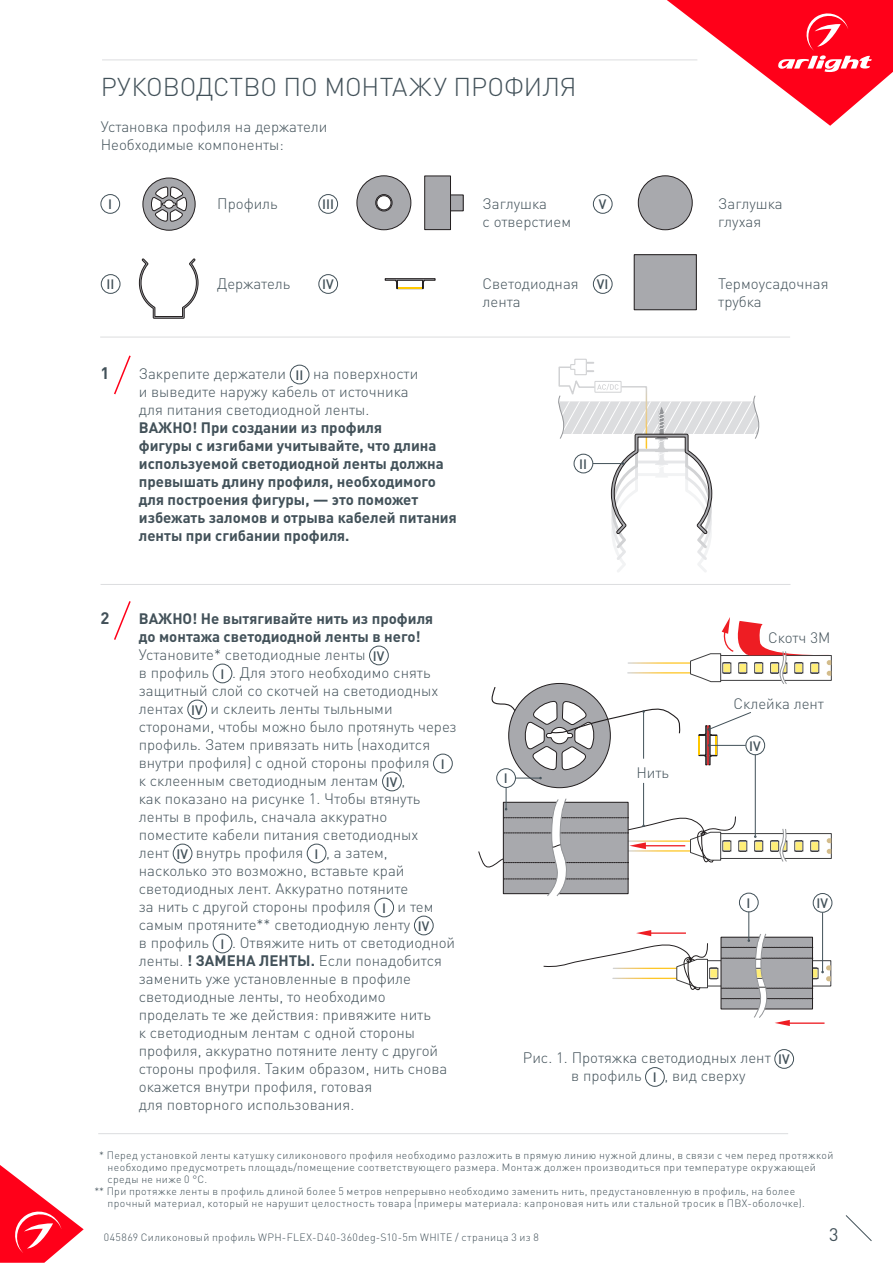
<style>
.page{position:relative;width:893px;height:1263px;background:#fff}
.page>*{position:absolute;margin:0;border:0;box-sizing:border-box;transform-origin:0 0}
.t1{font:300 25.5px "DIN Pro";letter-spacing:-.005em;color:#425159}
.t2{font:18px "DIN Pro";color:#425159}
.t3{font:700 16.5px "DIN Pro";color:#425159}
.t4{font:300 15px/18px "DIN Pro";color:#425159}
.t5{font:700 15px/18px "DIN Pro";color:#425159}
.t6{font:500 13.5px "DIN Pro";color:#425159}
.t7{font:300 10.5px/12px "DIN Pro";letter-spacing:.035em;color:#425159}
.s1{font-weight:300}
.s2{font-weight:700}
</style>
<div class="page">
<svg style="left:0;top:1165px;width:84px;height:98px"></svg>
<svg style="left:845px;top:1215px;width:27px;height:26px"></svg>
<svg style="left:667px;top:0;width:226px;height:126px"></svg>
<hr style="left:102px;top:60px;width:595px;height:1px;background:#dcdddf">
<svg style="left:357px;top:176px;width:54px;height:54px"></svg>
<div style="left:638px;top:176px;width:54px;height:54px;background:#a8a9ad;border-radius:50%"></div>
<div style="left:638px;top:176px;width:54px;height:54px;border:1px solid #231f20;border-radius:50%"></div>
<hr style="left:100px;top:337px;width:690px;height:1px;background:#dcdddf">
<svg style="left:385px;top:278px;width:50px;height:11px"></svg>
<hr style="left:398px;top:287px;width:24px;height:2px;background:#ffc800">
<div style="left:101px;top:194px;width:19px;height:19px;border:1px solid #425159;border-radius:50%"></div>
<div style="left:101px;top:274px;width:19px;height:20px;border:1px solid #425159;border-radius:50%"></div>
<div style="left:593px;top:274px;width:19px;height:20px;border:1px solid #425159;border-radius:50%"></div>
<div style="left:319px;top:194px;width:19px;height:19px;border:1px solid #425159;border-radius:50%"></div>
<div style="left:319px;top:274px;width:19px;height:20px;border:1px solid #425159;border-radius:50%"></div>
<div style="left:593px;top:194px;width:19px;height:19px;border:1px solid #425159;border-radius:50%"></div>
<div style="left:634px;top:255px;width:62px;height:55px;background:#a8a9ad"></div>
<div style="left:634px;top:254px;width:62px;height:56px;border:1px solid #231f20"></div>
<div style="left:427px;top:195px;width:36px;height:16px;background:#a8a9ad"></div>
<div style="left:427px;top:195px;width:36px;height:16px;border:1px solid #231f20"></div>
<div style="left:425px;top:176px;width:25px;height:54px;background:#a8a9ad"></div>
<div style="left:424px;top:176px;width:27px;height:54px;border:1px solid #231f20"></div>
<hr style="left:101px;top:584px;width:689px;height:1px;background:#dcdddf">
<div style="left:290px;top:365px;width:19px;height:19px;border:1px solid #425159;border-radius:50%"></div>
<div style="left:369px;top:646px;width:19px;height:19px;border:1px solid #425159;border-radius:50%"></div>
<div style="left:213px;top:664px;width:19px;height:19px;border:1px solid #425159;border-radius:50%"></div>
<div style="left:188px;top:700px;width:19px;height:19px;border:1px solid #425159;border-radius:50%"></div>
<div style="left:433px;top:754px;width:19px;height:19px;border:1px solid #425159;border-radius:50%"></div>
<div style="left:382px;top:772px;width:19px;height:19px;border:1px solid #425159;border-radius:50%"></div>
<div style="left:173px;top:844px;width:19px;height:19px;border:1px solid #425159;border-radius:50%"></div>
<div style="left:307px;top:844px;width:19px;height:19px;border:1px solid #425159;border-radius:50%"></div>
<div style="left:375px;top:898px;width:19px;height:19px;border:1px solid #425159;border-radius:50%"></div>
<div style="left:414px;top:916px;width:19px;height:19px;border:1px solid #425159;border-radius:50%"></div>
<div style="left:213px;top:934px;width:19px;height:19px;border:1px solid #425159;border-radius:50%"></div>
<svg style="left:114px;top:355px;width:17px;height:40px"></svg>
<svg style="left:114px;top:601px;width:17px;height:39px"></svg>
<div style="left:376px;top:195px;width:16px;height:16px;border:1px solid #231f20;border-radius:50%"></div>
<svg style="left:139px;top:258px;width:59px;height:61px"></svg>
<svg style="left:558px;top:358px;width:202px;height:214px"></svg>
<hr style="left:98px;top:1133px;width:690px;height:1px;background:#dcdddf">
<svg style="left:143px;top:177px;width:52px;height:54px"></svg>
<div style="left:775px;top:1049px;width:19px;height:19px;border:1px solid #425159;border-radius:50%"></div>
<div style="left:645px;top:1067px;width:19px;height:19px;border:1px solid #425159;border-radius:50%"></div>
<div style="left:739px;top:893px;width:19px;height:19px;border:1px solid #425159;border-radius:50%"></div>
<div style="left:813px;top:893px;width:19px;height:19px;border:1px solid #425159;border-radius:50%"></div>
<svg style="left:543px;top:912px;width:289px;height:114px"></svg>
<svg style="left:478px;top:617px;width:354px;height:280px"></svg>
<p class="t1" style="left:101px;top:69px;width:477px">РУКОВОДСТВО ПО МОНТАЖУ ПРОФИЛЯ</p>
<p class="t4" style="left:101px;top:116px;width:228px">Установка профиля на держатели</p>
<p class="t4" style="left:101px;top:134px;width:185px">Необходимые компоненты:</p>
<p class="t6" style="left:108px;top:195px;width:5px">I</p>
<p class="t4" style="left:217px;top:193px;width:62px">Профиль</p>
<p class="t6" style="left:322px;top:195px;width:13px">III</p>
<p class="t4" style="left:482px;top:193px;width:90px">Заглушка<br>с отверстием</p>
<p class="t4" style="left:718px;top:193px;width:66px">Заглушка глухая</p>
<p class="t6" style="left:599px;top:195px;width:9px">V</p>
<p class="t4" style="left:217px;top:274px;width:75px">Держатель</p>
<p class="t4" style="left:718px;top:274px;width:112px">Термоусадочная трубка</p>
<p class="t4" style="left:482px;top:274px;width:98px">Светодиодная</p>
<p class="t4" style="left:482px;top:292px;width:40px">лента</p>
<p class="t6" style="left:106px;top:275px;width:9px">II</p>
<p class="t6" style="left:597px;top:275px;width:13px">VI</p>
<p class="t6" style="left:322px;top:275px;width:13px">IV</p>
<p class="t3" style="left:101px;top:362px;width:10px">1</p>
<p class="t4" style="left:139px;top:364px;width:149px">Закрепите держатели</p>
<p class="t6" style="left:295px;top:366px;width:9px">II</p>
<p class="t5" style="left:139px;top:364px;width:319px;text-indent:174px"><span class="s1">на поверхности<br>и выведите наружу кабель от источника<br>для питания светодиодной ленты.<br></span>ВАЖНО! При создании из профиля<br>фигуры с изгибами учитывайте, что длина используемой светодиодной ленты должна превышать длину профиля, необходимого для построения фигуры, — это поможет избежать заломов и отрыва кабелей питания ленты при сгибании профиля.</p>
<p class="t3" style="left:101px;top:607px;width:10px">2</p>
<p class="t5" style="left:139px;top:609px;width:296px">ВАЖНО! Не вытягивайте нить из профиля до монтажа светодиодной ленты в него!<br><span class="s1">Установите* светодиодные ленты</span></p>
<p class="t6" style="left:373px;top:646px;width:13px">IV</p>
<p class="t4" style="left:139px;top:663px;width:301px;text-indent:93px">. Для этого необходимо снять защитный слой со скотчей на светодиодных лентах</p>
<p class="t4" style="left:139px;top:663px;width:72px">в профиль</p>
<p class="t6" style="left:220px;top:664px;width:5px">I</p>
<p class="t6" style="left:191px;top:700px;width:13px">IV</p>
<p class="t4" style="left:139px;top:699px;width:319px;text-indent:72px">и склеить ленты тыльными сторонами, чтобы можно было протянуть через профиль. Затем привязать нить (находится внутри профиля) с одной стороны профиля</p>
<p class="t6" style="left:441px;top:754px;width:5px">I</p>
<p class="t4" style="left:139px;top:771px;width:241px">к склеенным светодиодным лентам</p>
<p class="t6" style="left:386px;top:772px;width:13px">IV</p>
<p class="t4" style="left:139px;top:771px;width:283px;text-indent:263px">, как показано на рисунке 1. Чтобы втянуть ленты в профиль, сначала аккуратно поместите кабели питания светодиодных лент</p>
<p class="t6" style="left:177px;top:844px;width:13px">IV</p>
<p class="t4" style="left:196px;top:843px;width:109px">внутрь профиля</p>
<p class="t6" style="left:314px;top:844px;width:5px">I</p>
<p class="t4" style="left:139px;top:843px;width:271px;text-indent:187px">, а затем, насколько это возможно, вставьте край светодиодных лент. Аккуратно потяните за нить с другой стороны профиля</p>
<p class="t6" style="left:382px;top:898px;width:5px">I</p>
<p class="t4" style="left:139px;top:897px;width:296px;text-indent:259px">и тем самым протяните** светодиодную ленту</p>
<p class="t6" style="left:418px;top:916px;width:13px">IV</p>
<p class="t4" style="left:139px;top:933px;width:318px;text-indent:93px">. Отвяжите нить от светодиодной ленты. <span class="s2">! ЗАМЕНА ЛЕНТЫ.</span> Если понадобится заменить уже установленные в профиле светодиодные ленты, то необходимо проделать те же действия: привяжите нить<br>к светодиодным лентам с одной стороны профиля, аккуратно потяните ленту с другой стороны профиля. Таким образом, нить снова окажется внутри профиля, готовая<br>для повторного использования.</p>
<p class="t4" style="left:139px;top:933px;width:72px">в профиль</p>
<p class="t6" style="left:220px;top:934px;width:5px">I</p>
<p class="t6" style="left:579px;top:455px;width:9px">II</p>
<p class="t6" style="left:504px;top:769px;width:5px">I</p>
<p class="t4" style="left:636px;top:763px;width:34px">Нить</p>
<p class="t4" style="left:768px;top:628px;width:64px">Скотч 3M</p>
<p class="t4" style="left:733px;top:694px;width:92px">Склейка лент</p>
<p class="t6" style="left:749px;top:736px;width:13px">IV</p>
<p class="t6" style="left:747px;top:893px;width:5px">I</p>
<p class="t6" style="left:817px;top:894px;width:13px">IV</p>
<p class="t4" style="left:523px;top:1048px;width:249px">Рис. 1. Протяжка светодиодных лент</p>
<p class="t6" style="left:778px;top:1050px;width:13px">IV</p>
<p class="t4" style="left:571px;top:1066px;width:72px">в профиль</p>
<p class="t6" style="left:653px;top:1068px;width:5px">I</p>
<p class="t4" style="left:664px;top:1066px;width:82px">, вид сверху</p>
<p class="t7" style="left:108px;top:1149px;width:727px;text-indent:-9px">* Перед установкой ленты катушку силиконового профиля необходимо разложить в прямую линию нужной длины, в связи с чем перед протяжкой необходимо предусмотреть площадь/помещение соответствующего размера. Монтаж должен производиться при температуре окружающей среды не ниже 0 °C.</p>
<p class="t7" style="left:108px;top:1185px;width:699px;text-indent:-13px">** При протяжке ленты в профиль длиной более 5 метров непрерывно необходимо заменить нить, предустановленную в профиль, на более прочный материал, который не нарушит целостность товара (примеры материала: капроновая нить или стальной тросик в ПВХ-оболочке).</p>
<p class="t7" style="left:104px;top:1231px;width:437px">045869 Силиконовый профиль WPH-FLEX-D40-360deg-S10-5m WHITE / страница 3 из 8</p>
<p class="t2" style="left:829px;top:1222px;width:11px">3</p>
</div>
